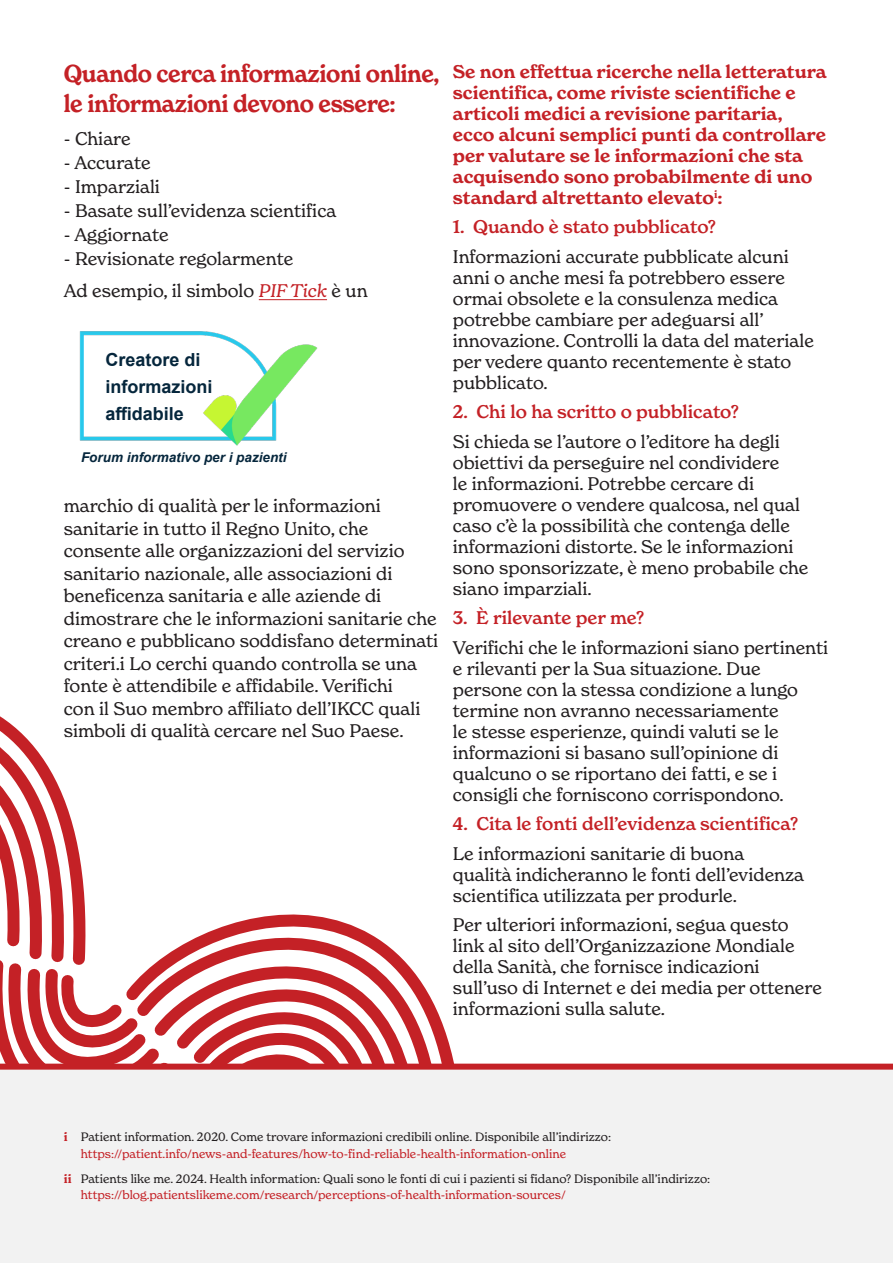
<style>
.page{position:relative;width:893px;height:1263px;background:#fff}
.page>*{position:absolute;margin:0;border:0;box-sizing:border-box;transform-origin:0 0}
.t1{font:600 24px/30px "New Spirit";letter-spacing:-.02em;color:#c42126;scale:.92 1}
.t2{font:18px/21px "New Spirit";color:#231f20}
.t3{font:600 18px/21px "New Spirit";color:#c42126}
.t4{font:500 18px "New Spirit";color:#c42126}
.t5{font:700 18px/27px "Arial";color:#05263c}
.t6{font:italic 700 13.5px "Arial";color:#05263c}
.Body_copy{font:12px/16.5px "New Spirit";color:#231f20}
.s1{font-style:italic;color:#c42126}
.s2{font-weight:600;color:#c42126}
.s3{color:#c42126}
</style>
<div class="page">
<div style="left:0;top:1068px;width:893px;height:195px;background:#f2f2f2"></div>
<svg style="left:0;top:716px;width:893px;height:348px"></svg>
<hr style="left:259px;top:299px;width:68px;height:1px;background:#c42126">
<img style="left:79px;top:331px;width:239px;height:115px">
<div style="left:0;top:1064px;width:893px;height:6px;background:#c42126"></div>
<p class="t1" style="left:64px;top:59px;width:410px">Quando cerca informazioni online, le informazioni devono essere:</p>
<p class="t2" style="left:64px;top:128px;width:68px">- Chiare</p>
<p class="t2" style="left:64px;top:152px;width:88px">- Accurate</p>
<p class="t2" style="left:64px;top:176px;width:98px">- Imparziali</p>
<p class="t2" style="left:64px;top:200px;width:274px">- Basate sull’evidenza scientifica</p>
<p class="t2" style="left:64px;top:224px;width:106px">- Aggiornate</p>
<p class="t2" style="left:64px;top:248px;width:231px">- Revisionate regolarmente</p>
<p class="t2" style="left:64px;top:280px;width:305px">Ad esempio, il simbolo <span class="s1">PIF Tick</span> è un</p>
<p class="t5" style="left:105px;top:346px;width:109px">Creatore di informazioni affidabile</p>
<p class="t6" style="left:81px;top:448px;width:207px">Forum informativo per i pazienti</p>
<p class="t2" style="left:64px;top:495px;width:376px;line-height:22.5px">marchio di qualità per le informazioni sanitarie in tutto il Regno Unito, che consente alle organizzazioni del servizio sanitario nazionale, alle associazioni di beneficenza sanitaria e alle aziende di dimostrare che le informazioni sanitarie che creano e pubblicano soddisfano determinati criteri.i Lo cerchi quando controlla se una fonte è attendibile e affidabile. Verifichi<br>con il Suo membro affiliato dell’IKCC quali simboli di qualità cercare nel Suo Paese.</p>
<p class="t3" style="left:453px;top:61px;width:375px">Se non effettua ricerche nella letteratura scientifica, come riviste scientifiche e articoli medici a revisione paritaria, ecco alcuni semplici punti da controllare per valutare se le informazioni che sta acquisendo sono probabilmente di uno standard altrettanto elevato<sup>i</sup>:</p>
<p class="t4" style="left:453px;top:216px;width:265px">1. Quando è stato pubblicato?</p>
<p class="t2" style="left:453px;top:246px;width:362px">Informazioni accurate pubblicate alcuni anni o anche mesi fa potrebbero essere ormai obsolete e la consulenza medica potrebbe cambiare per adeguarsi all’ innovazione. Controlli la data del materiale per vedere quanto recentemente è stato pubblicato.</p>
<p class="t4" style="left:453px;top:401px;width:288px">2. Chi lo ha scritto o pubblicato?</p>
<p class="t2" style="left:453px;top:431px;width:357px">Si chieda se l’autore o l’editore ha degli obiettivi da perseguire nel condividere<br>le informazioni. Potrebbe cercare di promuovere o vendere qualcosa, nel qual caso c’è la possibilità che contenga delle informazioni distorte. Se le informazioni sono sponsorizzate, è meno probabile che siano imparziali.</p>
<p class="t4" style="left:453px;top:607px;width:193px">3. È rilevante per me?</p>
<p class="t2" style="left:453px;top:637px;width:377px">Verifichi che le informazioni siano pertinenti e rilevanti per la Sua situazione. Due persone con la stessa condizione a lungo termine non avranno necessariamente<br>le stesse esperienze, quindi valuti se le informazioni si basano sull’opinione di qualcuno o se riportano dei fatti, e se i consigli che forniscono corrispondono.</p>
<p class="t4" style="left:453px;top:813px;width:347px">4. Cita le fonti dell’evidenza scientifica?</p>
<p class="t2" style="left:453px;top:843px;width:353px">Le informazioni sanitarie di buona qualità indicheranno le fonti dell’evidenza scientifica utilizzata per produrle.</p>
<p class="t2" style="left:453px;top:914px;width:371px">Per ulteriori informazioni, segua questo link al sito dell’Organizzazione Mondiale della Sanità, che fornisce indicazioni sull’uso di Internet e dei media per ottenere informazioni sulla salute.</p>
<p class="Body_copy" style="left:81px;top:1128px;width:532px;text-indent:-17px"><span class="s2">i</span> Patient information. 2020. Come trovare informazioni credibili online. Disponibile all’indirizzo: <span class="s3">https://patient.info/news-and-features/how-to-find-reliable-health-information-online</span></p>
<p class="Body_copy" style="left:81px;top:1170px;width:631px;text-indent:-17px"><span class="s2">ii</span> Patients like me. 2024. Health information: Quali sono le fonti di cui i pazienti si fidano? Disponibile all’indirizzo: <span class="s3">https://blog.patientslikeme.com/research/perceptions-of-health-information-sources/</span></p>
</div>
